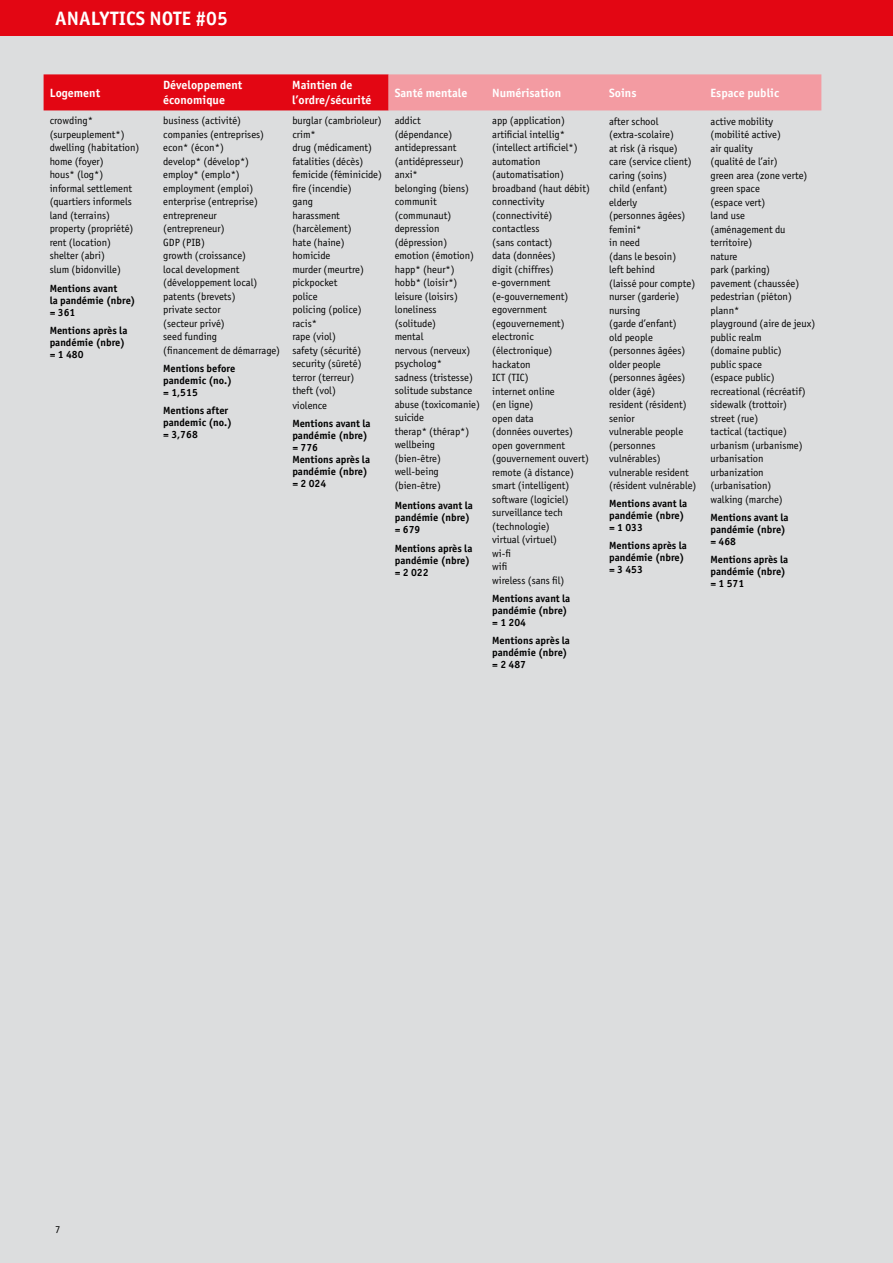
<style>
.page{position:relative;width:893px;height:1263px;background:#fff}
.page>*{position:absolute;margin:0;border:0;box-sizing:border-box;transform-origin:0 0}
.t1{font:700 19.5px "Officina Sans Std";color:#fff}
.t2{font:700 12px/15.1px "Officina Sans Std";color:#fff}
.t3{font:10.5px/13.5px "Officina Sans Std";color:#000}
.t4{font:700 10.5px/12px "Officina Sans Std";color:#000}
</style>
<div class="page">
<div style="left:0;top:0;width:893px;height:36px;background:#e30613"></div>
<div style="left:0;top:36px;width:893px;height:1227px;background:#dcddde"></div>
<svg style="left:44px;top:74px;width:777px;height:36px;background:#eb5a63"></svg>
<h1 class="t1" style="left:55px;top:6px;width:174px">ANALYTICS NOTE #05</h1>
<p class="t2" style="left:50px;top:85px;width:52px">Logement</p>
<p class="t2" style="left:163px;top:77px;width:81px">Développement économique</p>
<p class="t2" style="left:292px;top:77px;width:81px">Maintien de l’ordre/sécurité</p>
<p class="t2" style="left:395px;top:85px;width:74px">Santé mentale</p>
<p class="t2" style="left:492px;top:85px;width:71px">Numérisation</p>
<p class="t2" style="left:609px;top:85px;width:29px">Soins</p>
<p class="t2" style="left:710px;top:85px;width:70px">Espace public</p>
<p class="t3" style="left:50px;top:114px;width:91px">crowding* (surpeuplement*) dwelling (habitation) home (foyer)<br>hous* (log*) informal settlement (quartiers informels land (terrains) property (propriété) rent (location) shelter (abri)<br>slum (bidonville)</p>
<p class="t4" style="left:50px;top:283px;width:87px">Mentions avant<br>la pandémie (nbre) = 361</p>
<p class="t4" style="left:50px;top:325px;width:79px">Mentions après la pandémie (nbre) = 1 480</p>
<p class="t3" style="left:163px;top:114px;width:118px">business (activité) companies (entreprises) econ* (écon*)<br>develop* (dévelop*) employ* (emplo*) employment (emploi) enterprise (entreprise) entrepreneur (entrepreneur)<br>GDP (PIB)<br>growth (croissance)<br>local development (développement local) patents (brevets)<br>private sector<br>(secteur privé)<br>seed funding<br>(financement de démarrage)</p>
<p class="t4" style="left:163px;top:362px;width:74px">Mentions before pandemic (no.) = 1,515</p>
<p class="t4" style="left:163px;top:404px;width:70px">Mentions after pandemic (no.) = 3,768</p>
<p class="t3" style="left:292px;top:114px;width:91px">burglar (cambrioleur) crim*<br>drug (médicament) fatalities (décès) femicide (féminicide) fire (incendie)<br>gang<br>harassment (harcèlement)<br>hate (haine) homicide<br>murder (meurtre) pickpocket<br>police<br>policing (police) racis*<br>rape (viol)<br>safety (sécurité) security (sûreté) terror (terreur)<br>theft (vol)</p>
<p class="t3" style="left:292px;top:399px;width:36px">violence</p>
<p class="t4" style="left:292px;top:418px;width:80px">Mentions avant la pandémie (nbre) = 776<br>Mentions après la pandémie (nbre) = 2 024</p>
<p class="t3" style="left:395px;top:114px;width:87px">addict (dépendance) antidepressant (antidépresseur) anxi*<br>belonging (biens) communit (communaut) depression (dépression) emotion (émotion) happ* (heur*) hobb* (loisir*) leisure (loisirs) loneliness (solitude)<br>mental<br>nervous (nerveux) psycholog*<br>sadness (tristesse) solitude substance abuse (toxicomanie) suicide<br>therap* (thérap*) wellbeing (bien-être) well-being (bien-être)</p>
<p class="t4" style="left:395px;top:499px;width:80px">Mentions avant la pandémie (nbre) = 679</p>
<p class="t4" style="left:395px;top:543px;width:79px">Mentions après la pandémie (nbre) = 2 022</p>
<p class="t3" style="left:492px;top:114px;width:99px">app (application) artificial intellig* (intellect artificiel*) automation (automatisation) broadband (haut débit) connectivity (connectivité) contactless<br>(sans contact)<br>data (données)<br>digit (chiffres) e-government (e-gouvernement) egovernment (egouvernement) electronic (électronique) hackaton<br>ICT (TIC)<br>internet online<br>(en ligne)<br>open data<br>(données ouvertes) open government (gouvernement ouvert) remote (à distance) smart (intelligent) software (logiciel) surveillance tech (technologie)<br>virtual (virtuel)<br>wi-fi<br>wifi<br>wireless (sans fil)</p>
<p class="t4" style="left:492px;top:592px;width:80px">Mentions avant la pandémie (nbre) = 1 204</p>
<p class="t4" style="left:492px;top:634px;width:79px">Mentions après la pandémie (nbre) = 2 487</p>
<p class="t3" style="left:609px;top:114px;width:89px">after school (extra-scolaire)<br>at risk (à risque) care (service client) caring (soins)<br>child (enfant) elderly<br>(personnes âgées) femini*<br>in need<br>(dans le besoin)<br>left behind<br>(laissé pour compte) nurser (garderie) nursing<br>(garde d’enfant)<br>old people (personnes âgées) older people (personnes âgées) older (âgé)<br>resident (résident) senior<br>vulnerable people (personnes vulnérables) vulnerable resident (résident vulnérable)</p>
<p class="t4" style="left:609px;top:497px;width:80px">Mentions avant la pandémie (nbre) = 1 033</p>
<p class="t4" style="left:609px;top:539px;width:79px">Mentions après la pandémie (nbre) = 3 453</p>
<p class="t3" style="left:710px;top:114px;width:106px">active mobility<br>(mobilité active)<br>air quality<br>(qualité de l’air)<br>green area (zone verte) green space<br>(espace vert)<br>land use<br>(aménagement du territoire)<br>nature<br>park (parking)<br>pavement (chaussée) pedestrian (piéton) plann*<br>playground (aire de jeux) public realm<br>(domaine public)<br>public space<br>(espace public) recreational (récréatif) sidewalk (trottoir)<br>street (rue)<br>tactical (tactique) urbanism (urbanisme) urbanisation urbanization (urbanisation)<br>walking (marche)</p>
<p class="t4" style="left:710px;top:511px;width:80px">Mentions avant la pandémie (nbre) = 468</p>
<p class="t4" style="left:710px;top:553px;width:79px">Mentions après la pandémie (nbre) = 1 571</p>
<p class="t3" style="left:55px;top:1222px;width:7px">7</p>
</div>
